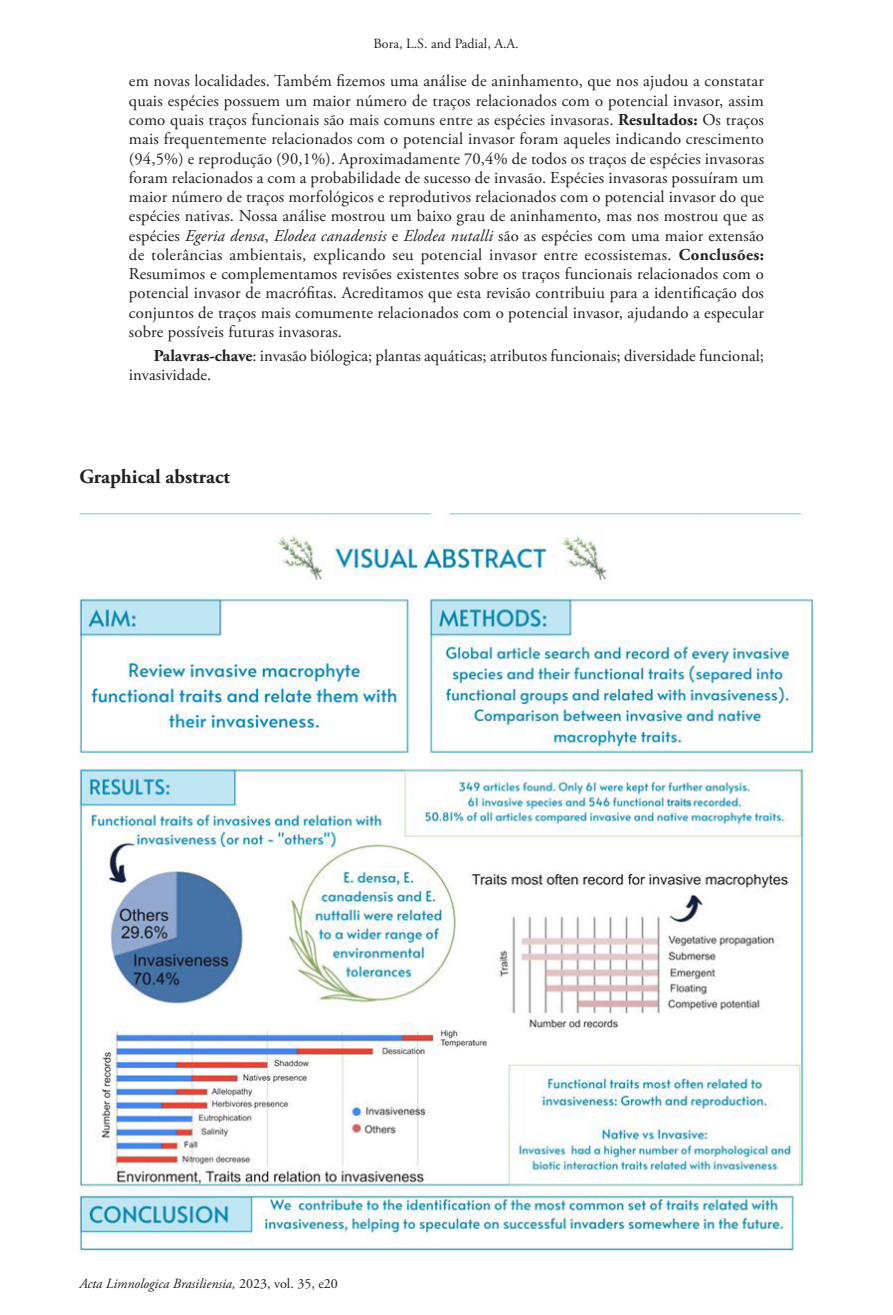
<style>
.page{position:relative;width:893px;height:1315px;background:#fff}
.page>*{position:absolute;margin:0;border:0;box-sizing:border-box;transform-origin:0 0}
.GraphicalAbstractTit{font:700 20.12px "Adobe Garamond Pro";color:#231f20}
.Abstract-Trans1{font:16.62px/19.2px "Adobe Garamond Pro";letter-spacing:.01em;color:#231f20;text-align:justify}
.Keywords-Trans1{font:16.62px/19.2px "Adobe Garamond Pro";color:#231f20}
.t1{font:italic 14px "Adobe Garamond Pro";color:#231f20}
.t2{font:14px "Adobe Garamond Pro";color:#231f20}
.s1{font-weight:700}
.s2{font-style:italic}
.s3{font-style:normal}
</style>
<div class="page">
<img style="left:79px;top:513px;width:735px;height:737px">
<p class="t2" style="left:373px;top:35px;width:147px">Bora, L.S. and Padial, A.A.</p>
<p class="Abstract-Trans1" style="left:129px;top:72px;width:637px">em novas localidades. Também fizemos uma análise de aninhamento, que nos ajudou a constatar quais espécies possuem um maior número de traços relacionados com o potencial invasor, assim como quais traços funcionais são mais comuns entre as espécies invasoras. <span class="s1">Resultados:</span> Os traços mais frequentemente relacionados com o potencial invasor foram aqueles indicando crescimento (94,5%) e reprodução (90,1%). Aproximadamente 70,4% de todos os traços de espécies invasoras foram relacionados a com a probabilidade de sucesso de invasão. Espécies invasoras possuíram um maior número de traços morfológicos e reprodutivos relacionados com o potencial invasor do que espécies nativas. Nossa análise mostrou um baixo grau de aninhamento, mas nos mostrou que as espécies <span class="s2">Egeria densa</span>, <span class="s2">Elodea canadensis</span> e <span class="s2">Elodea nutalli</span> são as espécies com uma maior extensão de tolerâncias ambientais, explicando seu potencial invasor entre ecossistemas. <span class="s1">Conclusões:<br></span>Resumimos e complementamos revisões existentes sobre os traços funcionais relacionados com o potencial invasor de macrófitas. Acreditamos que esta revisão contribuiu para a identificação dos conjuntos de traços mais comumente relacionados com o potencial invasor, ajudando a especular sobre possíveis futuras invasoras.</p>
<p class="Keywords-Trans1" style="left:129px;top:347px;width:637px;text-indent:25px"><span class="s1">Palavras-chave</span>: invasão biólogica; plantas aquáticas; atributos funcionais; diversidade funcional; invasividade.</p>
<p class="GraphicalAbstractTit" style="left:79px;top:464px;width:152px">Graphical abstract</p>
<p class="t1" style="left:79px;top:1275px;width:260px">Acta Limnologica Brasiliensia, <span class="s3">2023, vol. 35, e20</span></p>
</div>
